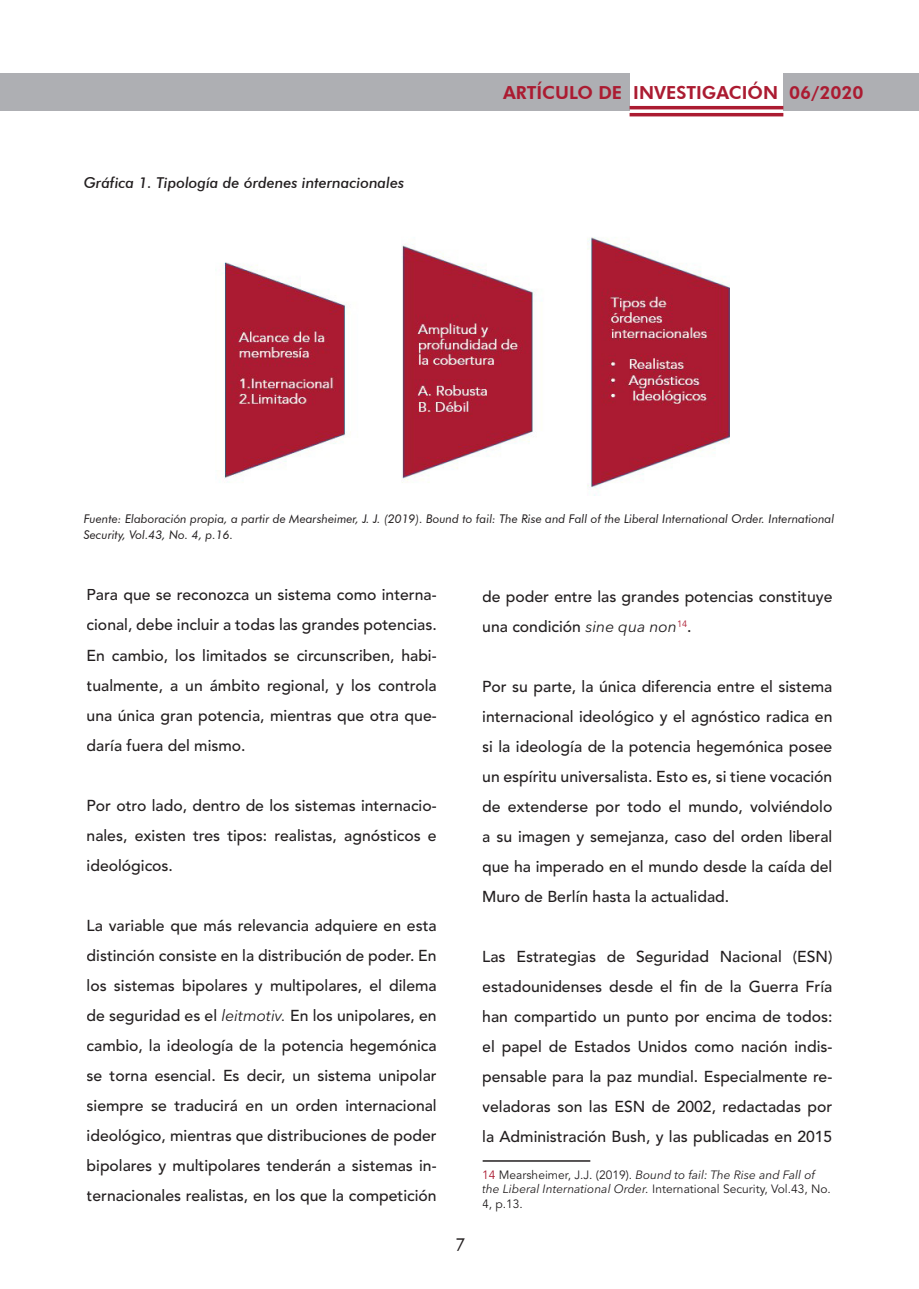
<style>
.page{position:relative;width:919px;height:1289px;background:#fff}
.page>*{position:absolute;margin:0;border:0;box-sizing:border-box;transform-origin:0 0}
.t1{font:800 18px "Futura BT";color:#ab1b31}
.t2{font:18px "Futura BT";color:#231f20}
.t3{font:500 15.75px/30px "Avenir LT Std";color:#231f20;text-align:justify}
.t4{font:italic 500 15px "Futura BT";color:#231f20}
.t5{font:italic 12px/16.5px "Futura BT";color:#231f20}
.t6{font:12px/14.4px "Avenir LT Std";color:#231f20}
.s1{font-family:"Avenir Next LT Pro";font-weight:400;font-style:italic}
.s2{color:#ab1b31}
.s3{font-family:"Avenir Next LT Pro";font-style:italic}
</style>
<div class="page">
<div style="left:783px;top:73px;width:135px;height:38px;background:#aeafb3"></div>
<div style="left:15px;top:73px;width:614px;height:38px;background:#aeafb3"></div>
<hr style="left:629px;top:106px;width:154px;height:3px;background:#ab1b31">
<hr style="left:629px;top:113px;width:154px;height:3px;background:#ab1b31">
<div style="left:0;top:73px;width:15px;height:38px;background:#aeafb3"></div>
<img style="left:215px;top:237px;width:515px;height:259px">
<p class="t4" style="left:84px;top:173px;width:322px">Gráfica 1. Tipología de órdenes internacionales</p>
<p class="t1" style="left:503px;top:82px;width:362px">ARTÍCULO DE INVESTIGACIÓN 06/2020</p>
<p class="t5" style="left:84px;top:510px;width:751px">Fuente: Elaboración propia, a partir de Mearsheimer, J. J. (2019). Bound to fail: The Rise and Fall of the Liberal International Order. International<br>Security, Vol.43, No. 4, p.16.</p>
<p class="t3" style="left:87px;top:580px;width:351px">Para que se reconozca un sistema como interna&shy;cional, debe incluir a todas las grandes potencias.<br>En cambio, los limitados se circunscriben, habi&shy;tualmente, a un ámbito regional, y los controla una única gran potencia, mientras que otra que&shy;daría fuera del mismo.</p>
<p class="t3" style="left:87px;top:790px;width:351px">Por otro lado, dentro de los sistemas internacio&shy;nales, existen tres tipos: realistas, agnósticos e ideológicos.</p>
<p class="t3" style="left:87px;top:910px;width:351px">La variable que más relevancia adquiere en esta distinción consiste en la distribución de poder. En los sistemas bipolares y multipolares, el dilema de seguridad es el <span class="s1">leitmotiv.</span> En los unipolares, en cambio, la ideología de la potencia hegemónica se torna esencial. Es decir, un sistema unipolar siempre se traducirá en un orden internacional ideológico, mientras que distribuciones de poder bipolares y multipolares tenderán a sistemas in&shy;ternacionales realistas, en los que la competición</p>
<p class="t3" style="left:482px;top:582px;width:351px">de poder entre las grandes potencias constituye una condición <span class="s1">sine qua non</span><sup>14</sup>.</p>
<p class="t3" style="left:482px;top:672px;width:351px">Por su parte, la única diferencia entre el sistema internacional ideológico y el agnóstico radica en si la ideología de la potencia hegemónica posee un espíritu universalista. Esto es, si tiene vocación de extenderse por todo el mundo, volviéndolo a su imagen y semejanza, caso del orden liberal que ha imperado en el mundo desde la caída del Muro de Berlín hasta la actualidad.</p>
<p class="t2" style="left:455px;top:1233px;width:12px">7</p>
<p class="t3" style="left:482px;top:942px;width:351px">Las Estrategias de Seguridad Nacional (ESN) estadounidenses desde el fin de la Guerra Fría han compartido un punto por encima de todos: el papel de Estados Unidos como nación indis&shy;pensable para la paz mundial. Especialmente re&shy;veladoras son las ESN de 2002, redactadas por la Administración Bush, y las publicadas en 2015</p>
<p class="t6" style="left:482px;top:1167px;width:350px"><span class="s2">14</span> Mearsheimer, J.J. (2019). <span class="s3">Bound to fail: The Rise and Fall of the Liberal International Order.</span> International Security, Vol.43, No.<br>4, p.13.</p>
</div>
